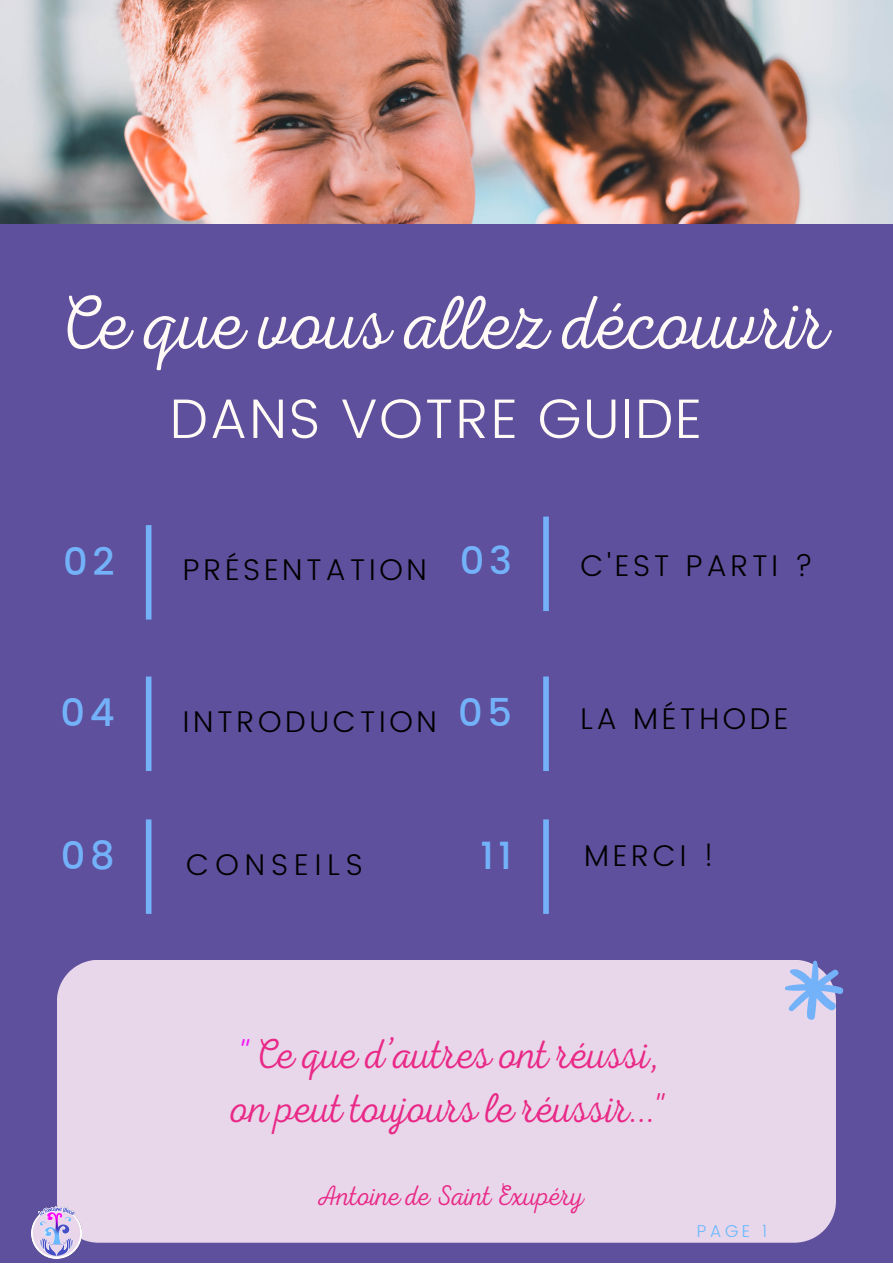
<style>
.page{position:relative;width:893px;height:1264px;background:#fff}
.page>*{position:absolute;margin:0;border:0;box-sizing:border-box;transform-origin:0 0}
.t1{font:76.05px "RTL Adam Script Thin";color:#fffaf5}
.t2{font:300 55.65px "Poppins";letter-spacing:.03em;color:#fffaf5}
.t3{font:41.85px/54px "RTL Adam Script Thin";color:#e82987}
.t4{font:500 38.4px "Poppins";letter-spacing:.12em;color:#73b2f9}
.t5{font:300 30px "Poppins";letter-spacing:.12em;color:#000}
.t6{font:300 30px "Poppins";letter-spacing:.2em;color:#000}
.t7{font:28.35px "RTL Adam Script Thin";color:#e82987}
.t8{font:300 17.1px "Poppins";color:#6bbaff}
.s1{color:#f218f8}
</style>
<div class="page">
<div style="left:0;top:0;width:892px;height:1262px;background:#5e509d"></div>
<div style="left:57px;top:960px;width:778px;height:282px;background:#e8d6ea"></div>
<img style="left:0;top:0;width:892px;height:224px">
<div style="left:146px;top:525px;width:5px;height:94px;background:#73b2f9"></div>
<div style="left:543px;top:516px;width:6px;height:95px;background:#73b2f9"></div>
<div style="left:146px;top:676px;width:5px;height:95px;background:#73b2f9"></div>
<div style="left:543px;top:676px;width:6px;height:95px;background:#73b2f9"></div>
<div style="left:146px;top:819px;width:5px;height:94px;background:#73b2f9"></div>
<div style="left:543px;top:819px;width:6px;height:94px;background:#73b2f9"></div>
<svg style="left:784px;top:960px;width:60px;height:61px"></svg>
<img style="left:32px;top:1206px;width:49px;height:52px">
<h1 class="t1" style="left:57px;top:279px;width:774px">Ce que vous allez découvrir</h1>
<h2 class="t2" style="left:170px;top:386px;width:533px">DANS VOTRE GUIDE</h2>
<p class="t4" style="left:63px;top:539px;width:53px">02</p>
<p class="t4" style="left:460px;top:538px;width:54px">03</p>
<p class="t5" style="left:183px;top:552px;width:245px">PRÉSENTATION</p>
<p class="t5" style="left:580px;top:548px;width:234px">C'EST PARTI ?</p>
<p class="t4" style="left:60px;top:690px;width:56px">04</p>
<p class="t4" style="left:458px;top:690px;width:55px">05</p>
<p class="t5" style="left:183px;top:704px;width:255px">INTRODUCTION</p>
<p class="t5" style="left:580px;top:700px;width:210px">LA MÉTHODE</p>
<p class="t4" style="left:61px;top:833px;width:55px">08</p>
<p class="t4" style="left:480px;top:833px;width:33px">11</p>
<p class="t6" style="left:186px;top:847px;width:178px">CONSEILS</p>
<p class="t5" style="left:584px;top:838px;width:132px">MERCI !</p>
<p class="t3" style="left:231px;top:1027px;width:439px"><span class="s1">"</span>Ce que d’autres ont réussi, on peut toujours le réussir..."</p>
<p class="t7" style="left:317px;top:1178px;width:269px">Antoine de Saint Exupéry</p>
<p class="t8" style="left:696px;top:1220px;width:72px">PAGE 1</p>
</div>
